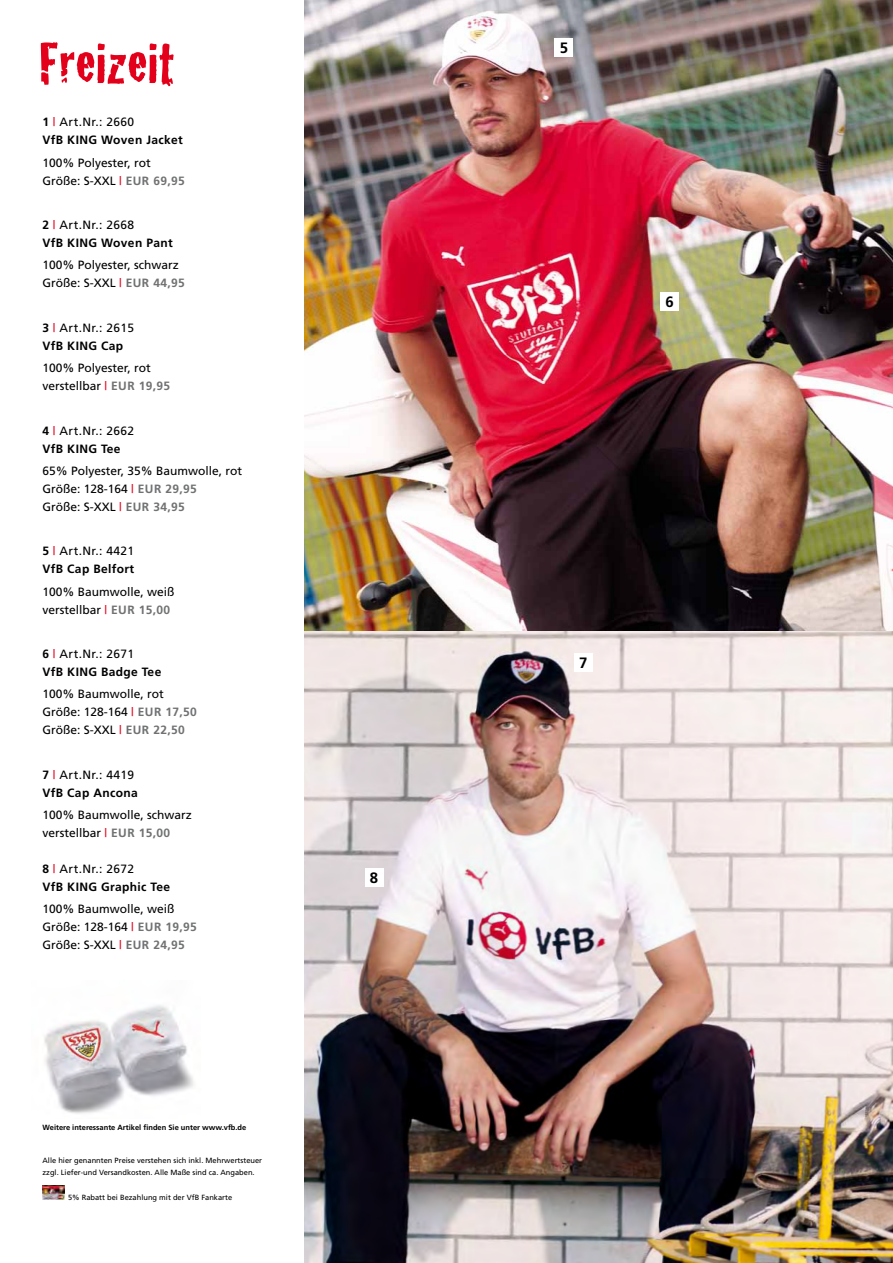
<style>
.page{position:relative;width:893px;height:1263px;background:#fff}
.page>*{position:absolute;margin:0;border:0;box-sizing:border-box;transform-origin:0 0}
.t1{font:58.5px "Cracked";color:#e2001a}
.t2{font:700 15px "Frutiger";color:#000}
.t3{font:12px/18px "Frutiger";color:#000}
.t4{font:700 12px/18px "Frutiger";letter-spacing:.03em;color:#000}
.t5{font:12px/18px "Frutiger";letter-spacing:.03em;color:#000}
.t6{font:7.5px/12px "Frutiger";color:#000}
.t7{font:700 7.5px "Frutiger";color:#000}
.s1{font-weight:400;color:#e2001a}
.s2{font-weight:400}
.s3{color:#e2001a}
.s4{font-weight:700;color:#707172}
.s5{font-weight:700}
</style>
<div class="page">
<img style="left:44px;top:1005px;width:150px;height:109px">
<img style="left:42px;top:1186px;width:23px;height:14px">
<img style="left:305px;top:0;width:588px;height:1263px">
<div style="left:554px;top:38px;width:19px;height:19px;background:#fff"></div>
<div style="left:660px;top:293px;width:19px;height:18px;background:#fff"></div>
<div style="left:574px;top:653px;width:19px;height:19px;background:#fff"></div>
<div style="left:365px;top:868px;width:18px;height:19px;background:#fff"></div>
<h1 class="t1" style="left:39px;top:17px;width:137px">Freizeit</h1>
<p class="t4" style="left:43px;top:113px;width:142px">1 <span class="s1">|</span> <span class="s2">Art.Nr.: 2660<br></span>VfB KING Woven Jacket</p>
<p class="t3" style="left:43px;top:153px;width:144px">100% Polyester, rot<br>Größe: S-XXL <span class="s3">|</span> <span class="s4">EUR 69,95</span></p>
<p class="t4" style="left:43px;top:216px;width:132px">2 <span class="s1">|</span> <span class="s2">Art.Nr.: 2668<br></span>VfB KING Woven Pant</p>
<p class="t3" style="left:43px;top:256px;width:144px">100% Polyester, schwarz<br>Größe: S-XXL <span class="s3">|</span> <span class="s4">EUR 44,95</span></p>
<p class="t5" style="left:43px;top:319px;width:93px"><span class="s5">3</span> <span class="s3">|</span> Art.Nr.: 2615<br><span class="s5">VfB KING Cap</span></p>
<p class="t3" style="left:43px;top:359px;width:129px">100% Polyester, rot verstellbar <span class="s3">|</span> <span class="s4">EUR 19,95</span></p>
<p class="t5" style="left:43px;top:421px;width:93px"><span class="s5">4</span> <span class="s3">|</span> Art.Nr.: 2662<br><span class="s5">VfB KING Tee</span></p>
<p class="t3" style="left:43px;top:462px;width:201px">65% Polyester, 35% Baumwolle, rot<br>Größe: 128-164 <span class="s3">|</span> <span class="s4">EUR 29,95<br></span>Größe: S-XXL <span class="s3">|</span> <span class="s4">EUR 34,95</span></p>
<p class="t4" style="left:43px;top:542px;width:93px">5 <span class="s1">|</span> <span class="s2">Art.Nr.: 4421<br></span>VfB Cap Belfort</p>
<p class="t3" style="left:43px;top:582px;width:134px">100% Baumwolle, weiß verstellbar <span class="s3">|</span> <span class="s4">EUR 15,00</span></p>
<p class="t4" style="left:43px;top:645px;width:120px">6 <span class="s1">|</span> <span class="s2">Art.Nr.: 2671<br></span>VfB KING Badge Tee</p>
<p class="t3" style="left:43px;top:685px;width:156px">100% Baumwolle, rot<br>Größe: 128-164 <span class="s3">|</span> <span class="s4">EUR 17,50<br></span>Größe: S-XXL <span class="s3">|</span> <span class="s4">EUR 22,50</span></p>
<p class="t4" style="left:43px;top:766px;width:97px">7 <span class="s1">|</span> <span class="s2">Art.Nr.: 4419<br></span>VfB Cap Ancona</p>
<p class="t3" style="left:43px;top:806px;width:151px">100% Baumwolle, schwarz verstellbar <span class="s3">|</span> <span class="s4">EUR 15,00</span></p>
<p class="t4" style="left:43px;top:860px;width:129px">8 <span class="s1">|</span> <span class="s2">Art.Nr.: 2672<br></span>VfB KING Graphic Tee</p>
<p class="t3" style="left:43px;top:900px;width:156px">100% Baumwolle, weiß<br>Größe: 128-164 <span class="s3">|</span> <span class="s4">EUR 19,95<br></span>Größe: S-XXL <span class="s3">|</span> <span class="s4">EUR 24,95</span></p>
<p class="t7" style="left:43px;top:1123px;width:205px">Weitere interessante Artikel finden Sie unter www.vfb.de</p>
<p class="t6" style="left:43px;top:1154px;width:221px">Alle hier genannten Preise verstehen sich inkl. Mehrwertsteuer zzgl. Liefer-und Versandkosten. Alle Maße sind ca. Angaben.</p>
<p class="t6" style="left:68px;top:1191px;width:166px">5% Rabatt bei Bezahlung mit der VfB Fankarte</p>
<p class="t2" style="left:370px;top:869px;width:10px">8</p>
<p class="t2" style="left:560px;top:39px;width:10px">5</p>
<p class="t2" style="left:665px;top:293px;width:10px">6</p>
<p class="t2" style="left:579px;top:654px;width:10px">7</p>
</div>
